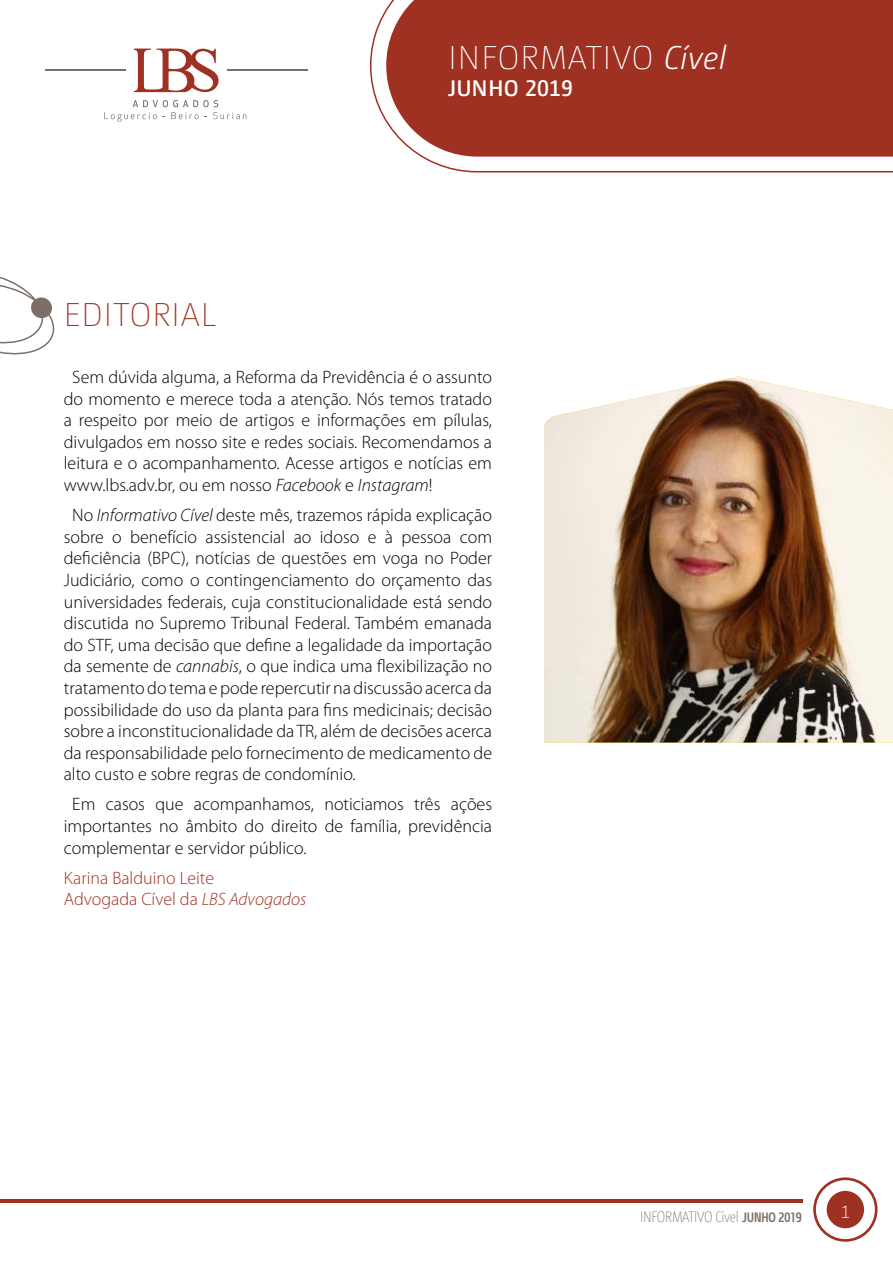
<style>
.page{position:relative;width:893px;height:1263px;background:#fff}
.page>*{position:absolute;margin:0;border:0;box-sizing:border-box;transform-origin:0 0}
.t1{font:200 33px "Camingo Dos Pro";letter-spacing:.025em;color:#fff}
.t2{font:200 33px "Camingo Dos Pro";letter-spacing:.025em;color:#9f3122}
.t3{font:600 22.5px "Camingo Dos Pro";letter-spacing:.025em;color:#fff}
.t4{font:200 22.5px "Camingo Dos Pro Cd";color:#fff}
.t5{font:300 18px/21.6px "Myriad Pro";color:#000;text-align:justify}
.t6{font:300 18px/21.6px "Myriad Pro";color:#9f3122}
.t7{font:200 15px "Camingo Dos Pro Cd";letter-spacing:-.02em;color:#7b6f67}
.s1{font-weight:300;font-style:italic}
.s2{font-style:italic}
.s3{font-family:"Core Sans M57 Cn";font-weight:500;font-size:13.5px}
</style>
<div class="page">
<svg style="left:813px;top:1177px;width:64px;height:65px"></svg>
<hr style="left:0;top:1199px;width:803px;height:3px;background:#9f3122">
<svg style="left:370px;top:0;width:523px;height:172px;background:#ac4c3f"></svg>
<svg style="left:104px;top:100px;width:142px;height:22px"></svg>
<hr style="left:45px;top:70px;width:80px;height:1px;background:#7b6f67">
<hr style="left:227px;top:70px;width:80px;height:1px;background:#7b6f67">
<svg style="left:134px;top:49px;width:85px;height:43px"></svg>
<svg style="left:0;top:276px;width:55px;height:79px"></svg>
<img style="left:544px;top:376px;width:349px;height:366px">
<h1 class="t2" style="left:64px;top:296px;width:154px">EDITORIAL</h1>
<h1 class="t1" style="left:448px;top:39px;width:280px">INFORMATIVO <span class="s1">Cível</span></h1>
<p class="t3" style="left:448px;top:74px;width:126px">JUNHO 2019</p>
<p class="t5" style="left:64px;top:366px;width:430px;text-indent:8px">Sem dúvida alguma, a Reforma da Previdência é o assunto do momento e merece toda a atenção. Nós temos tratado a respeito por meio de artigos e informações em pílulas, divulgados em nosso site e redes sociais. Recomendamos a leitura e o acompanhamento. Acesse artigos e notícias em www.lbs.adv.br, ou em nosso <span class="s2">Facebook</span> e <span class="s2">Instagram</span>!</p>
<p class="t5" style="left:64px;top:505px;width:430px;text-indent:8px">No <span class="s2">Informativo Cível</span> deste mês, trazemos rápida explicação sobre o benefício assistencial ao idoso e à pessoa com deficiência (BPC), notícias de questões em voga no Poder Judiciário, como o contingenciamento do orçamento das universidades federais, cuja constitucionalidade está sendo discutida no Supremo Tribunal Federal. Também emanada do STF, uma decisão que define a legalidade da importação da semente de <span class="s2">cannabis</span>, o que indica uma flexibilização no tratamento do tema e pode repercutir na discussão acerca da possibilidade do uso da planta para fins medicinais; decisão sobre a inconstitucionalidade da TR, além de decisões acerca da responsabilidade pelo fornecimento de medicamento de alto custo e sobre regras de condomínio.</p>
<p class="t5" style="left:64px;top:794px;width:430px;text-indent:8px">Em casos que acompanhamos, noticiamos três ações importantes no âmbito do direito de família, previdência complementar e servidor público.</p>
<p class="t6" style="left:64px;top:867px;width:244px">Karina Balduino Leite<br>Advogada Cível da <span class="s2">LBS Advogados</span></p>
<p class="t7" style="left:640px;top:1209px;width:163px">INFORMATIVO Cível <span class="s3">JUNHO 2019</span></p>
<p class="t4" style="left:840px;top:1198px;width:12px">1</p>
</div>
